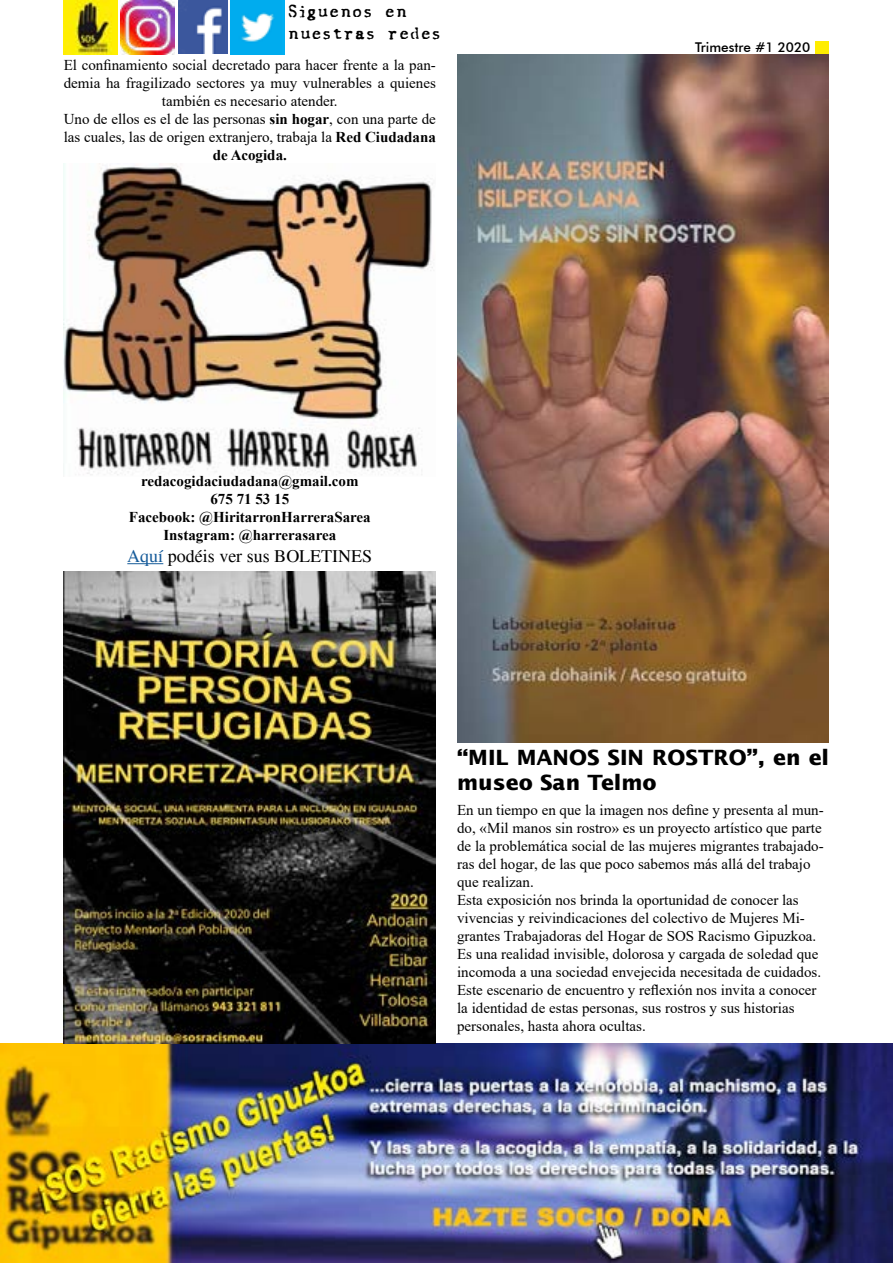
<style>
.page{position:relative;width:893px;height:1263px;background:#fff}
.page>*{position:absolute;margin:0;border:0;box-sizing:border-box;transform-origin:0 0}
.t1{font:700 21px/25.2px "Lucida Sans";color:#000}
.t2{font:18px "Times";color:#000}
.t3{font:18px/21.6px "CFFBI Old Report";letter-spacing:.08em;color:#000}
.t4{font:15px/18px "Times New Roman";color:#000}
.t5{font:700 15px/18px "Times New Roman";color:#000;text-align:center}
.t6{font:500 13.5px "Futura BT";color:#000}
.s1{font-weight:700}
.s2{color:#165b9a}
</style>
<div class="page">
<div style="left:815px;top:42px;width:14px;height:12px;background:#ffed00"></div>
<img style="left:178px;top:0;width:49px;height:54px">
<img style="left:121px;top:0;width:54px;height:54px">
<img style="left:64px;top:0;width:54px;height:54px">
<img style="left:230px;top:0;width:55px;height:54px">
<img style="left:0;top:1043px;width:893px;height:220px">
<img style="left:64px;top:572px;width:372px;height:471px">
<img style="left:458px;top:54px;width:371px;height:688px">
<img style="left:64px;top:163px;width:369px;height:312px">
<hr style="left:127px;top:563px;width:36px;height:1px;background:#165b9a">
<p class="t3" style="left:288px;top:0;width:154px">Siguenos en nuestras redes</p>
<p class="t4" style="left:64px;top:55px;width:374px;text-align:center">El confinamiento social decretado para hacer frente a la pan&shy;demia ha fragilizado sectores ya muy vulnerables a quienes también es necesario atender.<br>Uno de ellos es el de las personas <span class="s1">sin hogar</span>, con una parte de las cuales, las de origen extranjero, trabaja la <span class="s1">Red Ciudadana de Acogida.</span></p>
<p class="t6" style="left:695px;top:39px;width:117px">Trimestre #1 2020</p>
<p class="t5" style="left:129px;top:472px;width:243px">redacogidaciudadana@gmail.com<br>675 71 53 15<br>Facebook: @HiritarronHarreraSarea<br>Instagram: @harrerasarea</p>
<p class="t2" style="left:127px;top:546px;width:246px"><span class="s2">Aquí</span> podéis ver sus BOLETINES</p>
<h1 class="t1" style="left:457px;top:745px;width:374px">“MIL MANOS SIN ROSTRO”, en el museo San Telmo</h1>
<p class="t4" style="left:457px;top:801px;width:368px">En un tiempo en que la imagen nos define y presenta al mun&shy;do, «Mil manos sin rostro» es un proyecto artístico que parte de la problemática social de las mujeres migrantes trabajado&shy;ras del hogar, de las que poco sabemos más allá del trabajo que realizan.<br>Esta exposición nos brinda la oportunidad de conocer las vivencias y reivindicaciones del colectivo de Mujeres Mi&shy;grantes Trabajadoras del Hogar de SOS Racismo Gipuzkoa.<br>Es una realidad invisible, dolorosa y cargada de soledad que incomoda a una sociedad envejecida necesitada de cuidados.<br>Este escenario de encuentro y reflexión nos invita a conocer la identidad de estas personas, sus rostros y sus historias personales, hasta ahora ocultas.</p>
</div>
